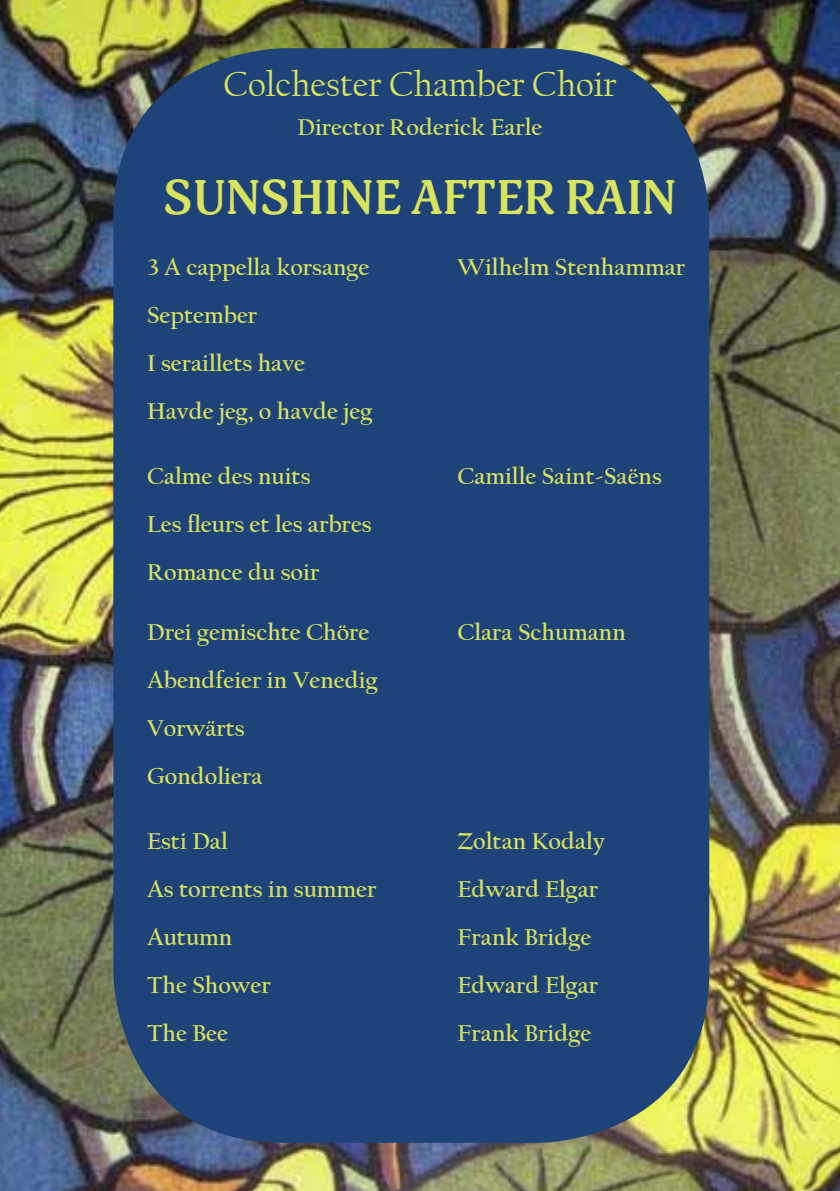
<style>
.page{position:relative;width:840px;height:1191px;background:#fff}
.page>*{position:absolute;margin:0;border:0;box-sizing:border-box;transform-origin:0 0}
.t1{font:700 48px "Adonis";letter-spacing:-.01em;color:#dae35e}
.t2{font:36px "Californian FB";color:#dae35e}
.t3{font:700 24px/48px "Californian FB";color:#dae35e}
</style>
<div class="page">
<img style="left:0;top:0;width:839px;height:1191px">
<div style="left:113px;top:48px;width:595px;height:1094px;background:#1e4379;border-radius:170px"></div>
<h2 class="t2" style="left:223px;top:65px;width:394px">Colchester Chamber Choir</h2>
<p class="t3" style="left:297px;top:103px;width:246px">Director Roderick Earle</p>
<h1 class="t1" style="left:163px;top:169px;width:514px">SUNSHINE AFTER RAIN</h1>
<p class="t3" style="left:147px;top:244px;width:224px">3 A cappella korsange</p>
<p class="t3" style="left:457px;top:244px;width:229px">Wilhelm Stenhammar</p>
<p class="t3" style="left:147px;top:292px;width:227px">September<br>I seraillets have<br>Havde jeg, o havde jeg</p>
<p class="t3" style="left:147px;top:453px;width:165px">Calme des nuits</p>
<p class="t3" style="left:457px;top:453px;width:206px">Camille Saint-Saëns</p>
<p class="t3" style="left:147px;top:501px;width:226px">Les fleurs et les arbres<br>Romance du soir</p>
<p class="t3" style="left:147px;top:608px;width:224px">Drei gemischte Chöre</p>
<p class="t3" style="left:457px;top:608px;width:170px">Clara Schumann</p>
<p class="t3" style="left:147px;top:656px;width:232px">Abendfeier in Venedig<br>Vorwärts<br>Gondoliera</p>
<p class="t3" style="left:147px;top:817px;width:82px">Esti Dal</p>
<p class="t3" style="left:457px;top:817px;width:149px">Zoltan Kodaly</p>
<p class="t3" style="left:147px;top:865px;width:231px">As torrents in summer</p>
<p class="t3" style="left:457px;top:865px;width:142px">Edward Elgar</p>
<p class="t3" style="left:147px;top:913px;width:87px">Autumn</p>
<p class="t3" style="left:457px;top:913px;width:135px">Frank Bridge</p>
<p class="t3" style="left:147px;top:961px;width:125px">The Shower</p>
<p class="t3" style="left:457px;top:961px;width:142px">Edward Elgar</p>
<p class="t3" style="left:147px;top:1009px;width:82px">The Bee</p>
<p class="t3" style="left:457px;top:1009px;width:135px">Frank Bridge</p>
</div>
